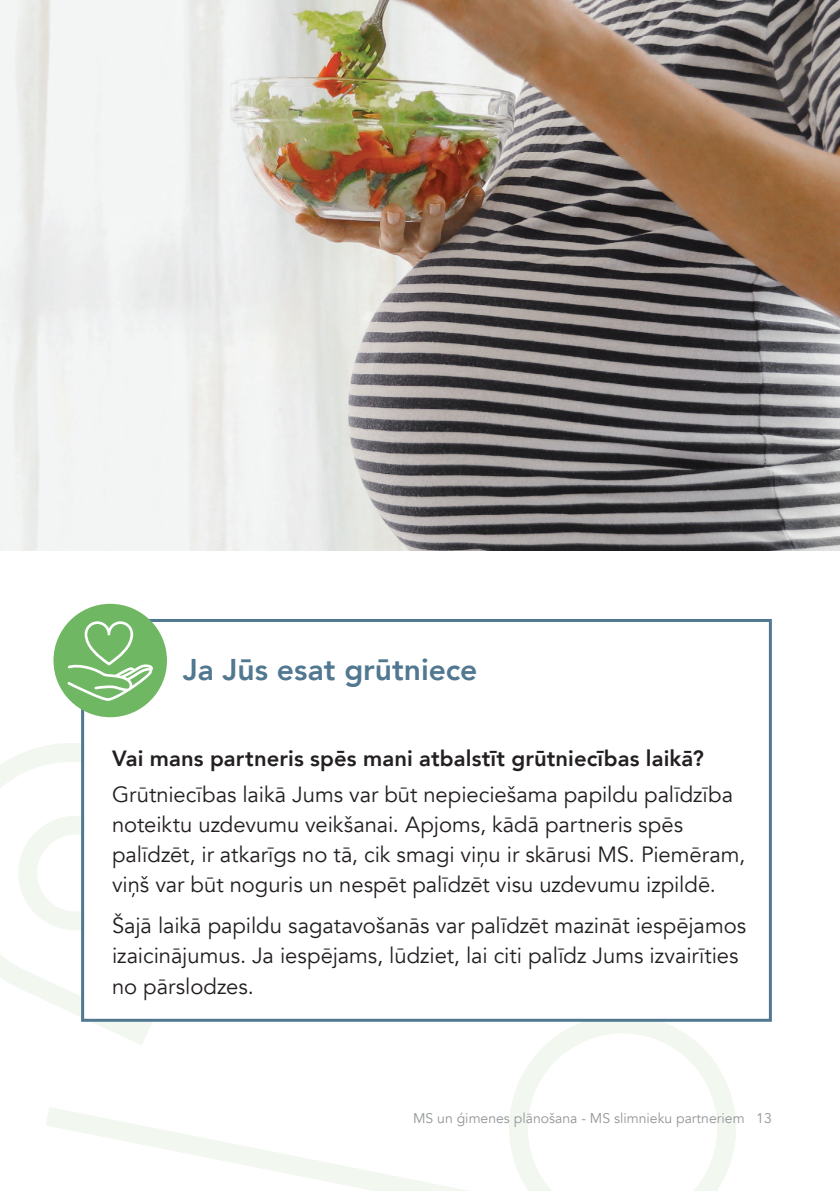
<style>
.page{position:relative;width:840px;height:1191px;background:#fff}
.page>*{position:absolute;margin:0;border:0;box-sizing:border-box;transform-origin:0 0}
.t1{font:800 30px "Avenir";color:#517891}
.t2{font:22px/30px "Avenir";color:#231f20}
.t3{font:800 22px "Avenir";letter-spacing:.005em;color:#231f20}
.t4{font:14px "Avenir";color:#939598}
</style>
<div class="page">
<svg style="left:0;top:743px;width:754px;height:448px"></svg>
<div style="left:83px;top:620px;width:687px;height:400px;background:#fff"></div>
<div style="left:81px;top:619px;width:690px;height:402px;border:3px solid #517891"></div>
<div style="left:53px;top:604px;width:114px;height:113px;background:#70b764;border-radius:50%"></div>
<svg style="left:67px;top:619px;width:86px;height:82px"></svg>
<img style="left:0;top:0;width:839px;height:550px">
<h1 class="t1" style="left:183px;top:646px;width:296px">Ja Jūs esat grūtniece</h1>
<p class="t3" style="left:112px;top:741px;width:593px">Vai mans partneris spēs mani atbalstīt grūtniecības laikā?</p>
<p class="t2" style="left:112px;top:780px;width:634px">Grūtniecības laikā Jums var būt nepieciešama papildu palīdzība noteiktu uzdevumu veikšanai. Apjoms, kādā partneris spēs palīdzēt, ir atkarīgs no tā, cik smagi viņu ir skārusi MS. Piemēram, viņš var būt noguris un nespēt palīdzēt visu uzdevumu izpildē.</p>
<p class="t2" style="left:112px;top:911px;width:635px">Šajā laikā papildu sagatavošanās var palīdzēt mazināt iespējamos izaicinājumus. Ja iespējams, lūdziet, lai citi palīdz Jums izvairīties no pārslodzes.</p>
<p class="t4" style="left:413px;top:1109px;width:360px">MS un ģimenes plānošana - MS slimnieku partneriem 13</p>
</div>
